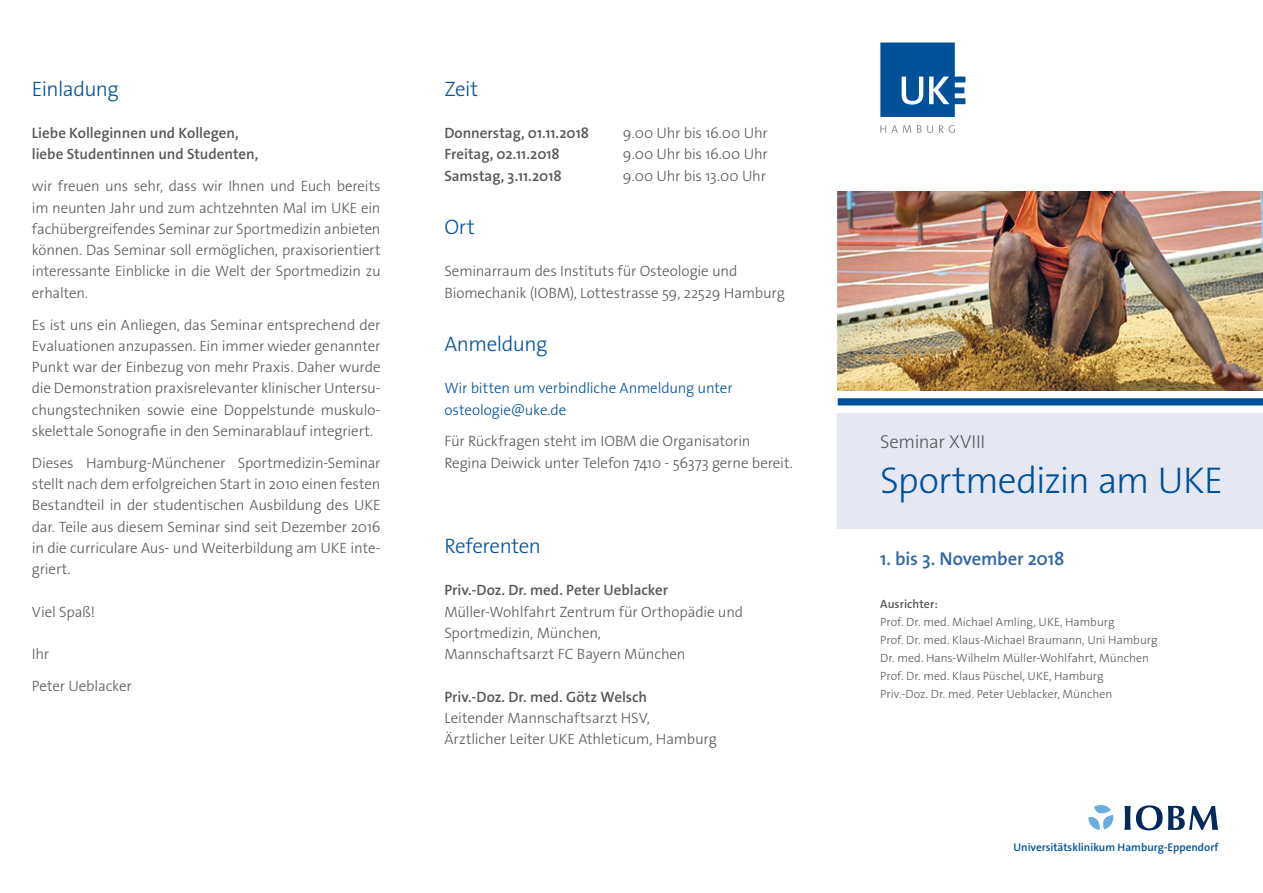
<style>
.page{position:relative;width:1263px;height:893px;background:#fff}
.page>*{position:absolute;margin:0;border:0;box-sizing:border-box;transform-origin:0 0}
.t1{font:300 37.5px "The Sans Os F";letter-spacing:-.025em;color:#01519a}
.t2{font:300 21px "The Sans Os F";letter-spacing:-.02em;color:#01519a}
.t3{font:600 18.75px "The Sans Os F";letter-spacing:-.01em;color:#2e67a9}
.t4{font:300 18.75px "The Sans Os F";letter-spacing:-.02em;color:#57585a}
.t5{font:300 15px/21.3px "The Sans Os F";letter-spacing:-.01em;color:#57585a}
.t6{font:600 15px/21.3px "The Sans Os F";color:#57585a}
.t7{font:300 15px/21.3px "The Sans Os F";letter-spacing:-.01em;color:#01519a}
.t8{font:300 12px/18px "The Sans Os F";color:#57585a}
.t9{font:600 12px "The Sans Os F";letter-spacing:.005em;color:#57585a}
.t10{font:600 11.25px "The Sans Os F";color:#01519a}
</style>
<div class="page">
<svg style="left:880px;top:43px;width:85px;height:74px"></svg>
<svg style="left:880px;top:125px;width:31px;height:8px"></svg>
<svg style="left:917px;top:125px;width:16px;height:8px"></svg>
<svg style="left:939px;top:125px;width:16px;height:8px"></svg>
<svg style="left:1088px;top:805px;width:25px;height:25px"></svg>
<svg style="left:1124px;top:805px;width:94px;height:25px"></svg>
<img style="left:838px;top:191px;width:425px;height:200px">
<div style="left:838px;top:412px;width:425px;height:117px;background:#e5e8f3"></div>
<div style="left:838px;top:398px;width:425px;height:7px;background:#01519a"></div>
<h2 class="t2" style="left:32px;top:75px;width:88px">Einladung</h2>
<p class="t6" style="left:32px;top:123px;width:228px">Liebe Kolleginnen und Kollegen, liebe Studentinnen und Studenten,</p>
<p class="t5" style="left:32px;top:176px;width:350px;text-align:justify">wir freuen uns sehr, dass wir Ihnen und Euch bereits im neunten Jahr und zum achtzehnten Mal im UKE ein fachübergreifendes Seminar zur Sportmedizin anbieten können. Das Seminar soll ermöglichen, praxisorientiert interessante Einblicke in die Welt der Sportmedizin zu erhalten.</p>
<p class="t5" style="left:32px;top:314px;width:350px;text-align:justify">Es ist uns ein Anliegen, das Seminar entsprechend der Evaluationen anzupassen. Ein immer wieder genannter Punkt war der Einbezug von mehr Praxis. Daher wurde die Demonstration praxisrelevanter klinischer Untersu&shy;chungstechniken sowie eine Doppelstunde muskulo&shy;skelettale Sonografie in den Seminarablauf integriert.</p>
<p class="t5" style="left:32px;top:452px;width:350px;text-align:justify">Dieses Hamburg-Münchener Sportmedizin-Seminar stellt nach dem erfolgreichen Start in 2010 einen festen Bestandteil in der studentischen Ausbildung des UKE dar. Teile aus diesem Seminar sind seit Dezember 2016 in die curriculare Aus- und Weiterbildung am UKE inte&shy;griert.</p>
<p class="t5" style="left:32px;top:601px;width:65px">Viel Spaß!</p>
<p class="t5" style="left:32px;top:638px;width:101px;line-height:32px">Ihr<br>Peter Ueblacker</p>
<h2 class="t2" style="left:444px;top:75px;width:35px">Zeit</h2>
<p class="t6" style="left:444px;top:123px;width:146px">Donnerstag, 01.11.2018</p>
<p class="t5" style="left:623px;top:123px;width:146px">9.00 Uhr bis 16.00 Uhr</p>
<p class="t6" style="left:444px;top:144px;width:117px">Freitag, 02.11.2018</p>
<p class="t5" style="left:623px;top:144px;width:146px">9.00 Uhr bis 16.00 Uhr</p>
<p class="t6" style="left:444px;top:165px;width:119px">Samstag, 3.11.2018</p>
<p class="t5" style="left:623px;top:165px;width:145px">9.00 Uhr bis 13.00 Uhr</p>
<h2 class="t2" style="left:444px;top:213px;width:32px">Ort</h2>
<p class="t5" style="left:444px;top:261px;width:342px">Seminarraum des Instituts für Osteologie und<br>Biomechanik (IOBM), Lottestrasse 59, 22529 Hamburg</p>
<h2 class="t2" style="left:444px;top:330px;width:105px">Anmeldung</h2>
<p class="t7" style="left:444px;top:378px;width:290px">Wir bitten um verbindliche Anmeldung unter osteologie@uke.de</p>
<p class="t5" style="left:444px;top:431px;width:350px">Für Rückfragen steht im IOBM die Organisatorin<br>Regina Deiwick unter Telefon 7410 - 56373 gerne bereit.</p>
<h2 class="t2" style="left:444px;top:532px;width:98px">Referenten</h2>
<p class="t6" style="left:444px;top:580px;width:225px">Priv.-Doz. Dr. med. Peter Ueblacker</p>
<p class="t5" style="left:444px;top:601px;width:300px">Müller-Wohlfahrt Zentrum für Orthopädie und<br>Sportmedizin, München,<br>Mannschaftsarzt FC Bayern München</p>
<p class="t6" style="left:444px;top:686px;width:204px">Priv.-Doz. Dr. med. Götz Welsch</p>
<p class="t5" style="left:444px;top:707px;width:274px">Leitender Mannschaftsarzt HSV,<br>Ärztlicher Leiter UKE Athleticum, Hamburg</p>
<p class="t4" style="left:880px;top:429px;width:106px">Seminar XVIII</p>
<h1 class="t1" style="left:880px;top:456px;width:344px">Sportmedizin am UKE</h1>
<p class="t3" style="left:880px;top:546px;width:186px">1. bis 3. November 2018</p>
<p class="t9" style="left:880px;top:597px;width:59px">Ausrichter:</p>
<p class="t8" style="left:880px;top:613px;width:279px">Prof. Dr. med. Michael Amling, UKE, Hamburg<br>Prof. Dr. med. Klaus-Michael Braumann, Uni Hamburg Dr. med. Hans-Wilhelm Müller-Wohlfahrt, München Prof. Dr. med. Klaus Püschel, UKE, Hamburg<br>Priv.-Doz. Dr. med. Peter Ueblacker, München</p>
<p class="t10" style="left:1013px;top:839px;width:207px">Universitätsklinikum Hamburg-Eppendorf</p>
</div>
